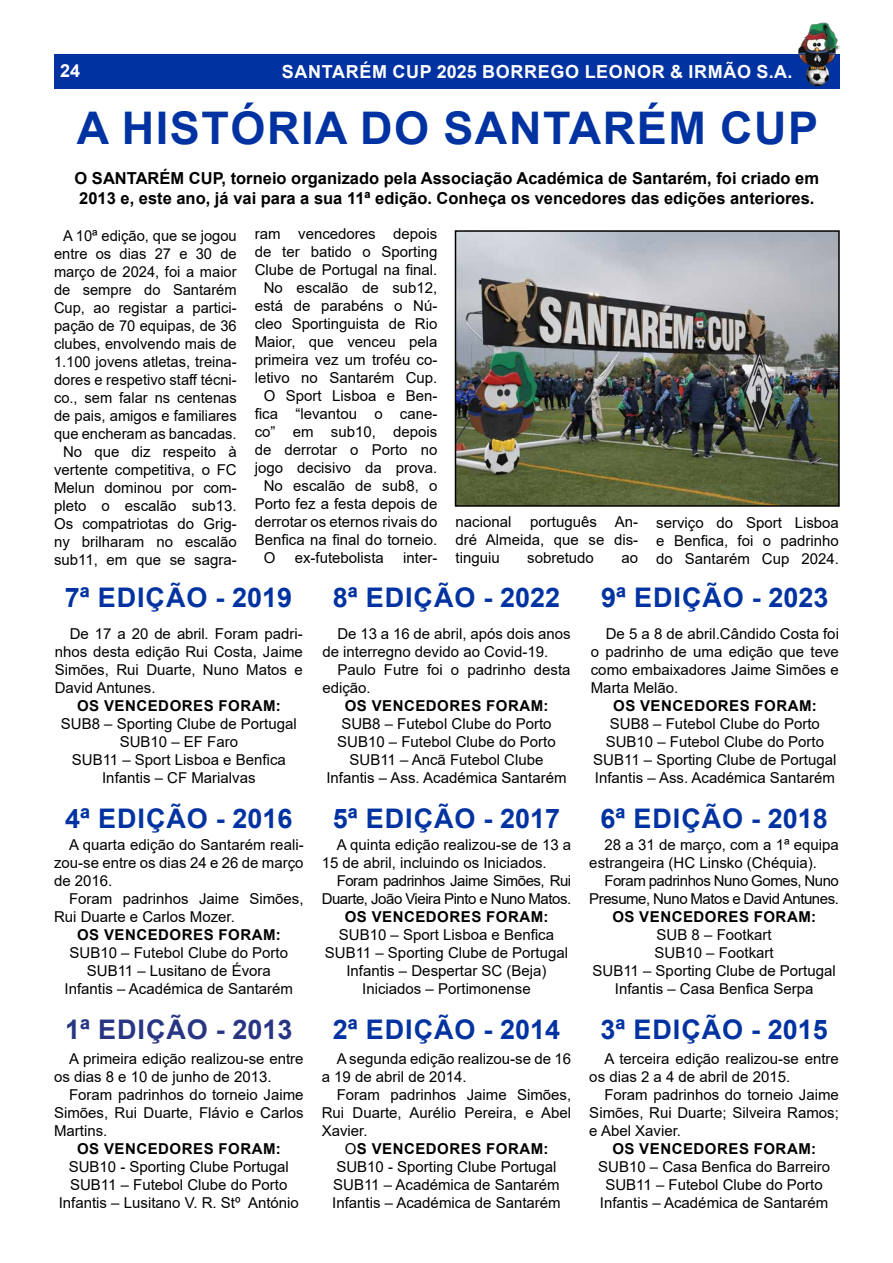
<style>
.page{position:relative;width:893px;height:1263px;background:#fff}
.page>*{position:absolute;margin:0;border:0;box-sizing:border-box;transform-origin:0 0}
.t1{font:700 45px "Arial";letter-spacing:.035em;color:#0033a1}
.t2{font:700 27px "Arial";letter-spacing:.035em;color:#0033a1}
.t3{font:700 27px "Arial";letter-spacing:.035em;color:#283583}
.t4{font:700 18px "Arial";letter-spacing:.035em;color:#fff}
.t5{font:700 16.5px/19.8px "Arial";color:#000}
.t6{font:15px/18px "Arial";color:#000;text-align:center}
.t7{font:700 15px "Arial";letter-spacing:.035em;color:#000}
.t8{font:15px/18px "Arial";letter-spacing:-.03em;color:#000;text-align:right}
.s1{font-weight:400}
</style>
<div class="page">
<div style="left:54px;top:54px;width:785px;height:34px;background:#0033a1"></div>
<img style="left:798px;top:23px;width:41px;height:62px">
<img style="left:458px;top:233px;width:379px;height:271px">
<div style="left:455px;top:230px;width:385px;height:277px;border:2px solid #000"></div>
<p class="t4" style="left:60px;top:58px;width:22px">24</p>
<p class="t4" style="left:282px;top:59px;width:512px">SANTARÉM CUP 2025 BORREGO LEONOR &amp; IRMÃO S.A.</p>
<h1 class="t1" style="left:77px;top:96px;width:743px">A HISTÓRIA DO SANTARÉM CUP</h1>
<p class="t5" style="left:75px;top:168px;width:746px">O SANTARÉM CUP, torneio organizado pela Associação Académica de Santarém, foi criado em<br>2013 e, este ano, já vai para a sua 11ª edição. Conheça os vencedores das edições anteriores.</p>
<p class="t6" style="left:54px;top:227px;width:184px">A 10ª edição, que se jogou entre os dias 27 e 30 de março de 2024, foi a maior de sempre do Santarém<br>Cup, ao registar a partici&shy;pação de 70 equipas, de 36 clubes, envolvendo mais de<br>1.100 jovens atletas, treina&shy;dores e respetivo staff técni&shy;co., sem falar ns centenas de pais, amigos e familiares que encheram as bancadas.<br>No que diz respeito à vertente competitiva, o FC<br>Melun dominou por com&shy;pleto o escalão sub13.<br>Os compatriotas do Grig&shy;ny brilharam no escalão sub11, em que se sagra-</p>
<p class="t6" style="left:255px;top:225px;width:184px">ram vencedores depois</p>
<p class="t6" style="left:255px;top:243px;width:184px">de ter batido o Sporting</p>
<p class="t6" style="left:255px;top:261px;width:184px">Clube de Portugal na final.</p>
<p class="t6" style="left:264px;top:279px;width:175px">No escalão de sub12,</p>
<p class="t6" style="left:255px;top:297px;width:184px">está de parabéns o Nú-</p>
<p class="t6" style="left:255px;top:315px;width:184px">cleo Sportinguista de Rio</p>
<p class="t6" style="left:255px;top:333px;width:184px">Maior, que venceu pela</p>
<p class="t6" style="left:255px;top:351px;width:184px">primeira vez um troféu co-</p>
<p class="t6" style="left:255px;top:369px;width:184px">letivo no Santarém Cup.</p>
<p class="t6" style="left:264px;top:387px;width:175px">O Sport Lisboa e Ben-</p>
<p class="t6" style="left:255px;top:405px;width:184px">fica “levantou o cane-</p>
<p class="t6" style="left:255px;top:423px;width:184px">co” em sub10, depois</p>
<p class="t6" style="left:255px;top:441px;width:184px">de derrotar o Porto no</p>
<p class="t6" style="left:255px;top:459px;width:184px">jogo decisivo da prova.</p>
<p class="t6" style="left:264px;top:477px;width:175px">No escalão de sub8, o</p>
<p class="t6" style="left:255px;top:495px;width:184px">Porto fez a festa depois de</p>
<p class="t6" style="left:255px;top:513px;width:184px">derrotar os eternos rivais do</p>
<p class="t6" style="left:255px;top:531px;width:184px">Benfica na final do torneio.</p>
<p class="t6" style="left:264px;top:549px;width:13px">O</p>
<p class="t6" style="left:295px;top:549px;width:91px">ex-futebolista</p>
<p class="t6" style="left:403px;top:549px;width:36px">inter-</p>
<p class="t6" style="left:455px;top:512px;width:184px;text-align:justify;text-indent:75px">português An&shy;dré Almeida, que se dis&shy;tinguiu</p>
<p class="t6" style="left:455px;top:512px;width:57px">nacional</p>
<p class="t6" style="left:527px;top:548px;width:68px">sobretudo</p>
<p class="t6" style="left:621px;top:548px;width:18px">ao</p>
<p class="t6" style="left:656px;top:514px;width:184px;text-align:justify">serviço do Sport Lisboa e Benfica, foi o padrinho do Santarém Cup 2024.</p>
<h2 class="t2" style="left:65px;top:579px;width:229px">7ª EDIÇÃO - 2019</h2>
<h2 class="t2" style="left:333px;top:579px;width:229px">8ª EDIÇÃO - 2022</h2>
<p class="t6" style="left:322px;top:625px;width:250px;text-align:left;text-indent:15px">De 13 a 16 de abril, após dois anos de interregno devido ao Covid-19.</p>
<p class="t6" style="left:322px;top:661px;width:250px;text-align:left;text-indent:15px">Paulo Futre foi o padrinho desta edição.</p>
<p class="t7" style="left:345px;top:695px;width:205px">OS VENCEDORES FORAM:</p>
<p class="t6" style="left:326px;top:715px;width:242px">SUB8 – Futebol Clube do Porto<br>SUB10 – Futebol Clube do Porto<br>SUB11 – Ancã Futebol Clube<br>Infantis – Ass. Académica Santarém</p>
<p class="t6" style="left:55px;top:625px;width:250px;text-align:justify;text-indent:15px">De 17 a 20 de abril. Foram padri&shy;nhos desta edição Rui Costa, Jaime Simões, Rui Duarte, Nuno Matos e David Antunes.</p>
<p class="t7" style="left:77px;top:695px;width:205px">OS VENCEDORES FORAM:</p>
<p class="t6" style="left:61px;top:715px;width:237px">SUB8 – Sporting Clube de Portugal<br>SUB10 – EF Faro<br>SUB11 – Sport Lisboa e Benfica<br>Infantis – CF Marialvas</p>
<h2 class="t2" style="left:601px;top:579px;width:229px">9ª EDIÇÃO - 2023</h2>
<p class="t6" style="left:591px;top:625px;width:250px;text-align:justify;text-indent:15px">De 5 a 8 de abril.Cândido Costa foi o padrinho de uma edição que teve como embaixadores Jaime Simões e Marta Melão.</p>
<p class="t7" style="left:613px;top:695px;width:205px">OS VENCEDORES FORAM:</p>
<p class="t6" style="left:593px;top:715px;width:245px">SUB8 – Futebol Clube do Porto<br>SUB10 – Futebol Clube do Porto<br>SUB11 – Sporting Clube de Portugal<br>Infantis – Ass. Académica Santarém</p>
<h2 class="t2" style="left:65px;top:799px;width:229px">4ª EDIÇÃO - 2016</h2>
<p class="t6" style="left:54px;top:836px;width:251px;text-align:justify;text-indent:15px">A quarta edição do Santarém reali&shy;zou-se entre os dias 24 e 26 de março de 2016.</p>
<p class="t6" style="left:54px;top:890px;width:251px;text-align:left;text-indent:15px">Foram padrinhos Jaime Simões,<br>Rui Duarte e Carlos Mozer.</p>
<p class="t7" style="left:77px;top:924px;width:205px">OS VENCEDORES FORAM:</p>
<p class="t6" style="left:65px;top:944px;width:230px">SUB10 – Futebol Clube do Porto<br>SUB11 – Lusitano de Évora<br>Infantis – Académica de Santarém</p>
<h2 class="t2" style="left:333px;top:799px;width:229px">5ª EDIÇÃO - 2017</h2>
<h2 class="t2" style="left:600px;top:799px;width:229px">6ª EDIÇÃO - 2018</h2>
<p class="t6" style="left:589px;top:836px;width:251px;text-align:left;text-indent:15px">28 a 31 de março, com a 1ª equipa estrangeira (HC Linsko (Chéquia).</p>
<p class="t8" style="left:589px;top:872px;width:251px">Foram padrinhos Nuno Gomes, Nuno<br>Presume, Nuno Matos e David Antunes.</p>
<p class="t7" style="left:612px;top:906px;width:205px">OS VENCEDORES FORAM:</p>
<p class="t6" style="left:593px;top:926px;width:245px">SUB 8 – Footkart<br>SUB10 – Footkart<br>SUB11 – Sporting Clube de Portugal<br>Infantis – Casa Benfica Serpa</p>
<p class="t6" style="left:322px;top:836px;width:251px;text-align:left;text-indent:15px">A quinta edição realizou-se de 13 a<br>15 de abril, incluindo os Iniciados.</p>
<p class="t8" style="left:322px;top:872px;width:251px">Foram padrinhos Jaime Simões, Rui<br>Duarte, João Vieira Pinto e Nuno Matos.</p>
<p class="t7" style="left:345px;top:906px;width:205px">OS VENCEDORES FORAM:</p>
<p class="t6" style="left:325px;top:926px;width:245px">SUB10 – Sport Lisboa e Benfica<br>SUB11 – Sporting Clube de Portugal<br>Infantis – Despertar SC (Beja)<br>Iniciados – Portimonense</p>
<h2 class="t3" style="left:65px;top:1011px;width:229px">1ª EDIÇÃO - 2013</h2>
<h2 class="t2" style="left:333px;top:1011px;width:229px">2ª EDIÇÃO - 2014</h2>
<h2 class="t2" style="left:600px;top:1011px;width:229px">3ª EDIÇÃO - 2015</h2>
<p class="t6" style="left:54px;top:1049px;width:251px;text-align:left;text-indent:15px">A primeira edição realizou-se entre os dias 8 e 10 de junho de 2013.</p>
<p class="t6" style="left:54px;top:1085px;width:251px;text-align:justify;text-indent:15px">Foram padrinhos do torneio Jaime Simões, Rui Duarte, Flávio e Carlos Martins.</p>
<p class="t7" style="left:77px;top:1138px;width:205px">OS VENCEDORES FORAM:</p>
<p class="t6" style="left:59px;top:1157px;width:242px">SUB10 - Sporting Clube Portugal<br>SUB11 – Futebol Clube do Porto<br>Infantis – Lusitano V. R. Stº António</p>
<p class="t6" style="left:322px;top:1049px;width:251px;text-align:left;text-indent:15px">A segunda edição realizou-se de 16 a 19 de abril de 2014.</p>
<p class="t6" style="left:337px;top:1085px;width:236px">Foram padrinhos Jaime Simões,</p>
<p class="t6" style="left:322px;top:1103px;width:251px">Rui Duarte, Aurélio Pereira, e Abel</p>
<p class="t6" style="left:322px;top:1121px;width:47px">Xavier.</p>
<p class="t7" style="left:345px;top:1138px;width:205px"><span class="s1">O</span>S VENCEDORES FORAM:</p>
<p class="t6" style="left:336px;top:1157px;width:222px">SUB10 - Sporting Clube Portugal</p>
<p class="t6" style="left:333px;top:1175px;width:228px">SUB11 – Académica de Santarém</p>
<p class="t6" style="left:332px;top:1193px;width:230px">Infantis – Académica de Santarém</p>
<p class="t6" style="left:589px;top:1049px;width:251px;text-align:left;text-indent:15px">A terceira edição realizou-se entre os dias 2 a 4 de abril de 2015.</p>
<p class="t6" style="left:589px;top:1085px;width:251px;text-align:justify;text-indent:15px">Foram padrinhos do torneio Jaime Simões, Rui Duarte; Silveira Ramos; e Abel Xavier.</p>
<p class="t7" style="left:612px;top:1138px;width:205px">OS VENCEDORES FORAM:</p>
<p class="t6" style="left:598px;top:1157px;width:233px">SUB10 – Casa Benfica do Barreiro<br>SUB11 – Futebol Clube do Porto<br>Infantis – Académica de Santarém</p>
</div>
